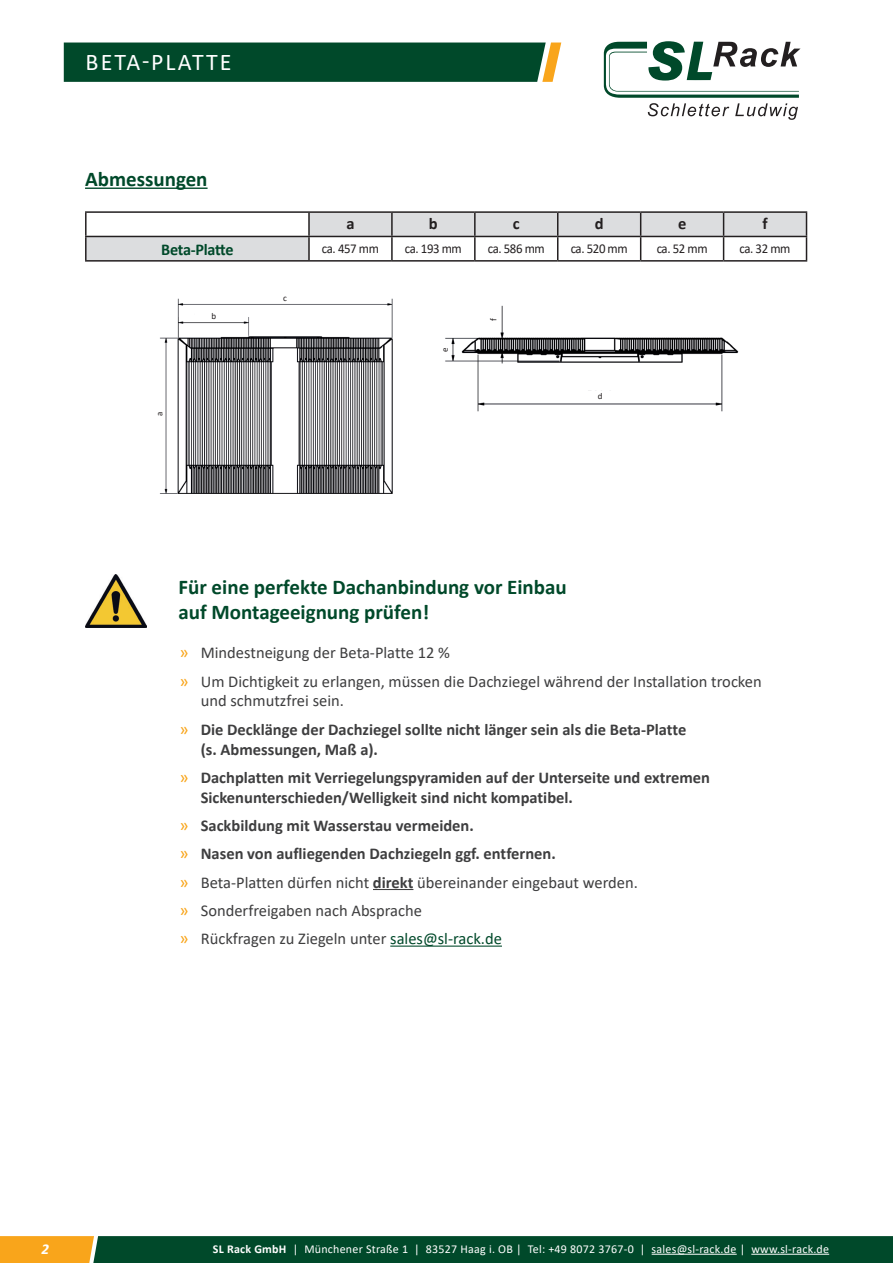
<style>
.page{position:relative;width:893px;height:1263px;background:#fff}
.page>*{position:absolute;margin:0;border:0;box-sizing:border-box;transform-origin:0 0}
.t1{font:24px "Calibri";letter-spacing:.09em;color:#fff}
.t2{font:700 21px/25.2px "Calibri";color:#00492a}
.t3{font:700 16.5px/28.3px "Calibri";color:#3e3e3f}
.t4{font:16.5px/28.3px "Calibri";color:#3e3e3f}
.t5{font:700 16.5px "Calibri";letter-spacing:-.02em;color:#00492a}
.t6{font:700 16.5px "Calibri";color:#231f20}
.t7{font:italic 700 15px "Calibri";color:#fff}
.t8{font:13.5px "Calibri";letter-spacing:-.03em;color:#231f20;scale:.95 1}
.t9{font:12px "Calibri";letter-spacing:.02em;color:#fff}
.t10{font:9px "Calibri";color:#231f20}
.s1{font-size:18px;color:#f9a51b}
.s2{font-weight:400}
.s3{font-weight:400;font-size:18px;color:#f9a51b}
.s4{font-weight:400;color:#00492a}
.s5{font-weight:700}
</style>
<div class="page">
<svg style="left:0;top:1236px;width:893px;height:27px;background:#1c542a"></svg>
<hr style="left:652px;top:1254px;width:85px;height:1px;background:#fff">
<hr style="left:751px;top:1254px;width:78px;height:1px;background:#fff">
<svg style="left:604px;top:41px;width:196px;height:79px"></svg>
<div style="left:64px;top:43px;width:497px;height:39px;background:#00492a"></div>
<img style="left:85px;top:574px;width:62px;height:54px">
<hr style="left:85px;top:188px;width:123px;height:1px;background:#00492a">
<svg style="left:87px;top:213px;width:720px;height:47px"></svg>
<hr style="left:85px;top:211px;width:224px;height:2px;background:#231f20">
<hr style="left:85px;top:213px;width:2px;height:23px;background:#231f20">
<hr style="left:309px;top:211px;width:83px;height:2px;background:#231f20">
<hr style="left:392px;top:211px;width:83px;height:2px;background:#231f20">
<hr style="left:475px;top:211px;width:83px;height:2px;background:#231f20">
<hr style="left:558px;top:211px;width:83px;height:2px;background:#231f20">
<hr style="left:641px;top:211px;width:83px;height:2px;background:#231f20">
<hr style="left:724px;top:211px;width:83px;height:2px;background:#231f20">
<hr style="left:85px;top:236px;width:224px;height:1px;background:#231f20">
<hr style="left:85px;top:237px;width:2px;height:23px;background:#231f20">
<hr style="left:309px;top:236px;width:83px;height:1px;background:#231f20">
<hr style="left:392px;top:236px;width:83px;height:1px;background:#231f20">
<hr style="left:475px;top:236px;width:83px;height:1px;background:#231f20">
<hr style="left:558px;top:236px;width:83px;height:1px;background:#231f20">
<hr style="left:641px;top:236px;width:83px;height:1px;background:#231f20">
<hr style="left:724px;top:236px;width:83px;height:1px;background:#231f20">
<hr style="left:85px;top:260px;width:224px;height:2px;background:#231f20">
<hr style="left:309px;top:260px;width:83px;height:2px;background:#231f20">
<hr style="left:392px;top:260px;width:83px;height:2px;background:#231f20">
<hr style="left:475px;top:260px;width:83px;height:2px;background:#231f20">
<hr style="left:558px;top:260px;width:83px;height:2px;background:#231f20">
<hr style="left:641px;top:260px;width:83px;height:2px;background:#231f20">
<hr style="left:724px;top:260px;width:83px;height:2px;background:#231f20">
<img style="left:159px;top:298px;width:234px;height:196px">
<div style="left:195px;top:311px;width:37px;height:10px;background:#fff"></div>
<div style="left:275px;top:292px;width:20px;height:10px;background:#fff"></div>
<div style="left:154px;top:404px;width:10px;height:19px;background:#fff"></div>
<img style="left:445px;top:306px;width:293px;height:106px">
<div style="left:587px;top:391px;width:26px;height:9px;background:#fff"></div>
<div style="left:439px;top:340px;width:11px;height:19px;background:#fff"></div>
<div style="left:487px;top:308px;width:12px;height:24px;background:#fff"></div>
<hr style="left:373px;top:889px;width:40px;height:1px;background:#3e3e3f">
<hr style="left:390px;top:945px;width:112px;height:2px;background:#00492a">
<h1 class="t1" style="left:86px;top:45px;width:148px">BETA-PLATTE</h1>
<p class="t2" style="left:85px;top:166px;width:124px">Abmessungen</p>
<p class="t6" style="left:346px;top:212px;width:10px">a</p>
<p class="t6" style="left:429px;top:212px;width:10px">b</p>
<p class="t6" style="left:513px;top:212px;width:8px">c</p>
<p class="t6" style="left:595px;top:212px;width:10px">d</p>
<p class="t6" style="left:678px;top:212px;width:10px">e</p>
<p class="t6" style="left:762px;top:212px;width:7px">f</p>
<p class="t5" style="left:161px;top:238px;width:74px">Beta-Platte</p>
<p class="t8" style="left:322px;top:239px;width:62px">ca. 457 mm</p>
<p class="t8" style="left:405px;top:239px;width:62px">ca. 193 mm</p>
<p class="t8" style="left:488px;top:239px;width:62px">ca. 586 mm</p>
<p class="t8" style="left:571px;top:239px;width:62px">ca. 520 mm</p>
<p class="t8" style="left:657px;top:239px;width:55px">ca. 52 mm</p>
<p class="t8" style="left:740px;top:239px;width:55px">ca. 32 mm</p>
<p class="t10" style="left:153px;top:416px;width:6px;rotate:-90deg">a</p>
<p class="t10" style="left:211px;top:310px;width:6px">b</p>
<p class="t10" style="left:283px;top:291px;width:5px">c</p>
<p class="t10" style="left:439px;top:352px;width:6px;rotate:-90deg">e</p>
<p class="t10" style="left:487px;top:321px;width:4px;rotate:-90deg">f</p>
<p class="t10" style="left:598px;top:390px;width:6px">d</p>
<p class="t2" style="left:179px;top:574px;width:390px">Für eine perfekte Dachanbindung vor Einbau auf Montageeignung prüfen!</p>
<p class="t4" style="left:179px;top:638px;width:584px"><span class="s1">»</span> Mindestneigung der Beta-Platte 12 %<br><span class="s1">»</span> Um Dichtigkeit zu erlangen, müssen die Dachziegel während der Installation trocken</p>
<p class="t3" style="left:179px;top:687px;width:508px;text-indent:21px"><span class="s2">und schmutzfrei sein.<br></span><span class="s3">»</span> Die Decklänge der Dachziegel sollte nicht länger sein als die Beta-Platte</p>
<p class="t3" style="left:179px;top:735px;width:532px;text-indent:21px">(s. Abmessungen, Maß a).<br><span class="s3">»</span> Dachplatten mit Verriegelungspyramiden auf der Unterseite und extremen</p>
<p class="t3" style="left:179px;top:783px;width:460px;text-indent:21px">Sickenunterschieden/Welligkeit sind nicht kompatibel.<br><span class="s3">»</span> Sackbildung mit Wasserstau vermeiden.<br><span class="s3">»</span> Nasen von aufliegenden Dachziegeln ggf. entfernen.<br><span class="s3">»</span> <span class="s2">Beta-Platten dürfen nicht</span> direkt <span class="s2">übereinander eingebaut werden. </span><span class="s3">»</span> <span class="s2">Sonderfreigaben nach Absprache<br></span><span class="s3">»</span> <span class="s2">Rückfragen zu Ziegeln unter</span> <span class="s4">sales@sl-rack.de</span></p>
<p class="t7" style="left:41px;top:1238px;width:9px">2</p>
<p class="t9" style="left:213px;top:1240px;width:618px"><span class="s5">SL Rack GmbH</span> | Münchener Straße 1 | 83527 Haag i. OB | Tel: +49 8072 3767-0 | sales@sl-rack.de | www.sl-rack.de</p>
</div>
